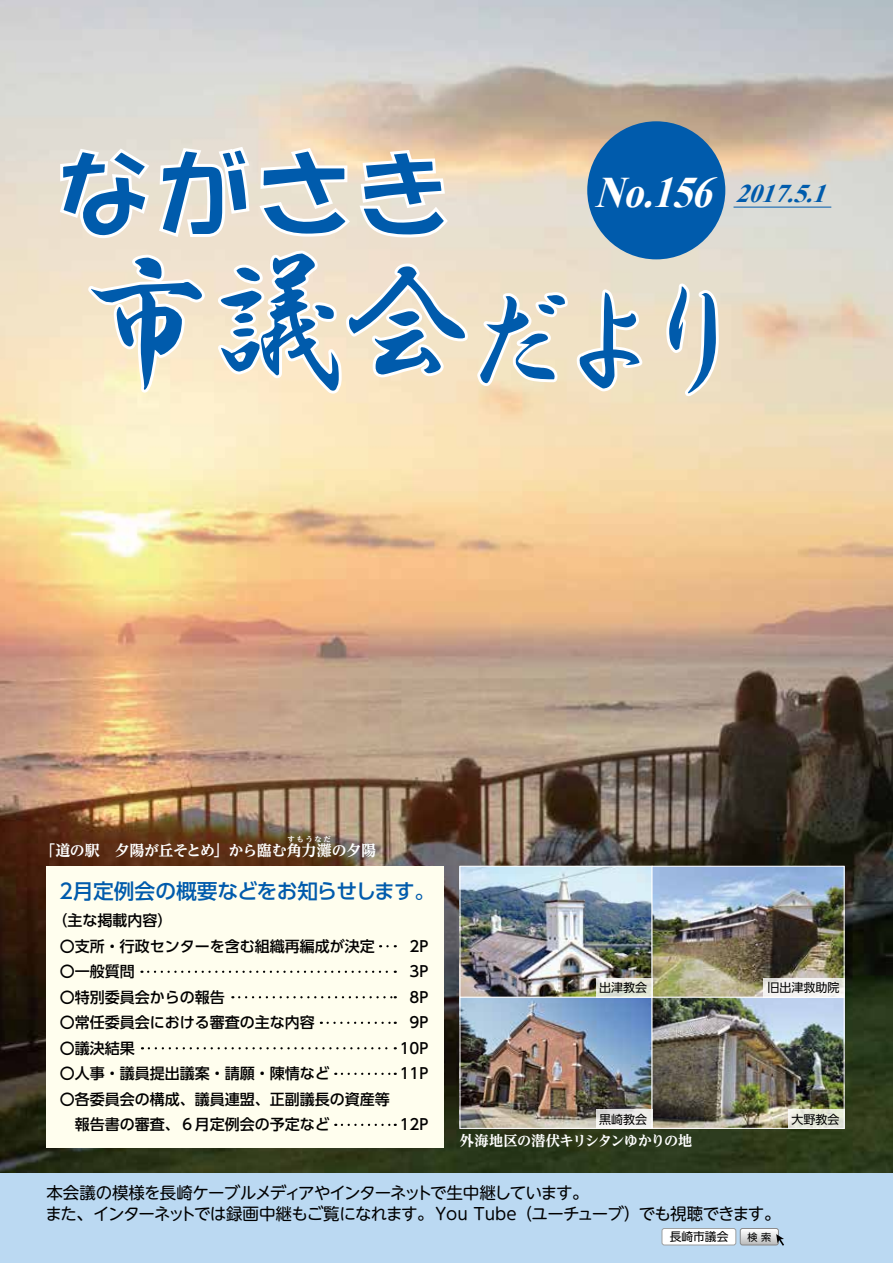
<style>
.page{position:relative;width:893px;height:1263px;background:#fff}
.page>*{position:absolute;margin:0;border:0;box-sizing:border-box;transform-origin:0 0}
.t1{font:italic 700 25.5px "Times New Roman";color:#005bac}
.t2{font:500 20.7px "UD Shin Go Pro";letter-spacing:-.025em;color:#005bac}
.t3{font:16.5px/21px "UD Shin M Go Pro";letter-spacing:-.05em;color:#000}
.t4{font:500 15px/25.5px "UD Shin Go Pro";color:#000}
.t5{font:700 expanded 15px "UD Reimin Pro";letter-spacing:-.02em;color:#fff}
.t6{font:700 expanded 14.25px "UD Reimin Pro";letter-spacing:-.04em;color:#fff}
.t7{font:12px "UD Shin Go Pro";color:#000}
.t8{font:11.7px "UD Shin Go Pro Regular 90 pv RKSJ H";color:#000}
.t9{font:10.05px "UD Shin Go Pro Regular 90 pv RKSJ H";color:#000}
.t10{font:700 expanded 7.5px "UD Reimin Pro";letter-spacing:.2em;color:#fff}
.s1{font-size:43.5px;color:#fff}
</style>
<div class="page">
<img style="left:0;top:0;width:893px;height:1174px">
<div style="left:0;top:1174px;width:893px;height:89px;background:#bbd9f2"></div>
<img style="left:462px;top:868px;width:380px;height:259px">
<div style="left:460px;top:866px;width:192px;height:132px;border:1px solid #fff"></div>
<div style="left:460px;top:997px;width:192px;height:132px;border:1px solid #fff"></div>
<div style="left:652px;top:866px;width:192px;height:132px;border:1px solid #fff"></div>
<div style="left:652px;top:997px;width:192px;height:132px;border:1px solid #fff"></div>
<svg style="left:596px;top:978px;width:56px;height:19px"></svg>
<svg style="left:596px;top:1109px;width:56px;height:19px"></svg>
<svg style="left:788px;top:1109px;width:56px;height:19px"></svg>
<svg style="left:763px;top:978px;width:81px;height:19px;fill:#f4f2f1"></svg>
<div style="left:46px;top:866px;width:397px;height:282px;background:#fffeee"></div>
<div style="left:587px;top:121px;width:138px;height:138px;background:#005bac;border-radius:50%"></div>
<svg style="left:60px;top:147px;width:388px;height:91px"></svg>
<div style="left:662px;top:1228px;width:74px;height:17px;background:#fff;border-radius:2px"></div>
<div style="left:662px;top:1228px;width:74px;height:17px;border:1px solid #9fa0a0;border-radius:2px"></div>
<svg style="left:740px;top:1228px;width:44px;height:18px"></svg>
<svg style="left:88px;top:251px;width:631px;height:145px;background:#ede0c8"></svg>
<svg style="left:90px;top:258px;width:112px;height:132px;background:#b8c6c9"></svg>
<svg style="left:221px;top:253px;width:118px;height:138px"></svg>
<svg style="left:349px;top:266px;width:117px;height:109px;background:#b1c1c9"></svg>
<svg style="left:480px;top:295px;width:85px;height:88px"></svg>
<svg style="left:579px;top:292px;width:60px;height:96px;background:#abbec8"></svg>
<svg style="left:669px;top:286px;width:47px;height:107px;background:#a9bdc8"></svg>
<hr style="left:733px;top:207px;width:98px;height:1px;background:#005bac">
<svg style="left:342px;top:1073px;width:54px;height:2px"></svg>
<svg style="left:342px;top:1124px;width:54px;height:2px"></svg>
<svg style="left:149px;top:1047px;width:247px;height:2px"></svg>
<svg style="left:328px;top:1022px;width:68px;height:2px"></svg>
<svg style="left:239px;top:996px;width:157px;height:2px"></svg>
<svg style="left:148px;top:971px;width:248px;height:2px"></svg>
<h1 class="t1" style="left:594px;top:176px;width:244px"><span class="s1">No.156</span> 2017.5.1</h1>
<p class="t10" style="left:287px;top:833px;width:45px">すもうなだ</p>
<p class="t5" style="left:40px;top:838px;width:337px">「道の駅　夕陽が丘そとめ」から臨む角力灘の夕陽</p>
<h2 class="t2" style="left:56px;top:874px;width:381px">２月定例会の概要などをお知らせします。</h2>
<p class="t4" style="left:60px;top:907px;width:332px;text-indent:-8px">（主な掲載内容）<br>〇支所・行政センターを含む組織再編成が決定〇一般質問<br>〇特別委員会からの報告<br>〇常任委員会における審査の主な内容<br>〇議決結果<br>〇人事・議員提出議案・請願・陳情など<br>〇各委員会の構成、議員連盟、正副議長の資産等　報告書の審査、６月定例会の予定など</p>
<p class="t4" style="left:400px;top:933px;width:30px;text-align:right">2P<br>3P<br>8P<br>9P<br>10P<br>11P</p>
<p class="t4" style="left:400px;top:1111px;width:30px">12P</p>
<p class="t7" style="left:599px;top:978px;width:49px">出津教会</p>
<p class="t7" style="left:599px;top:1109px;width:49px">黒崎教会</p>
<p class="t6" style="left:460px;top:1129px;width:234px">外海地区の潜伏キリシタンゆかりの地</p>
<p class="t7" style="left:767px;top:978px;width:74px">旧出津救助院</p>
<p class="t7" style="left:791px;top:1109px;width:49px">大野教会</p>
<p class="t3" style="left:45px;top:1181px;width:737px">本会議の模様を長崎ケーブルメディアやインターネットで生中継しています。<br>また、インターネットでは録画中継もご覧になれます。You Tube（ユーチューブ）でも視聴できます。</p>
<p class="t8" style="left:670px;top:1227px;width:60px">長崎市議会</p>
<p class="t9" style="left:748px;top:1229px;width:25px">検 索</p>
</div>
